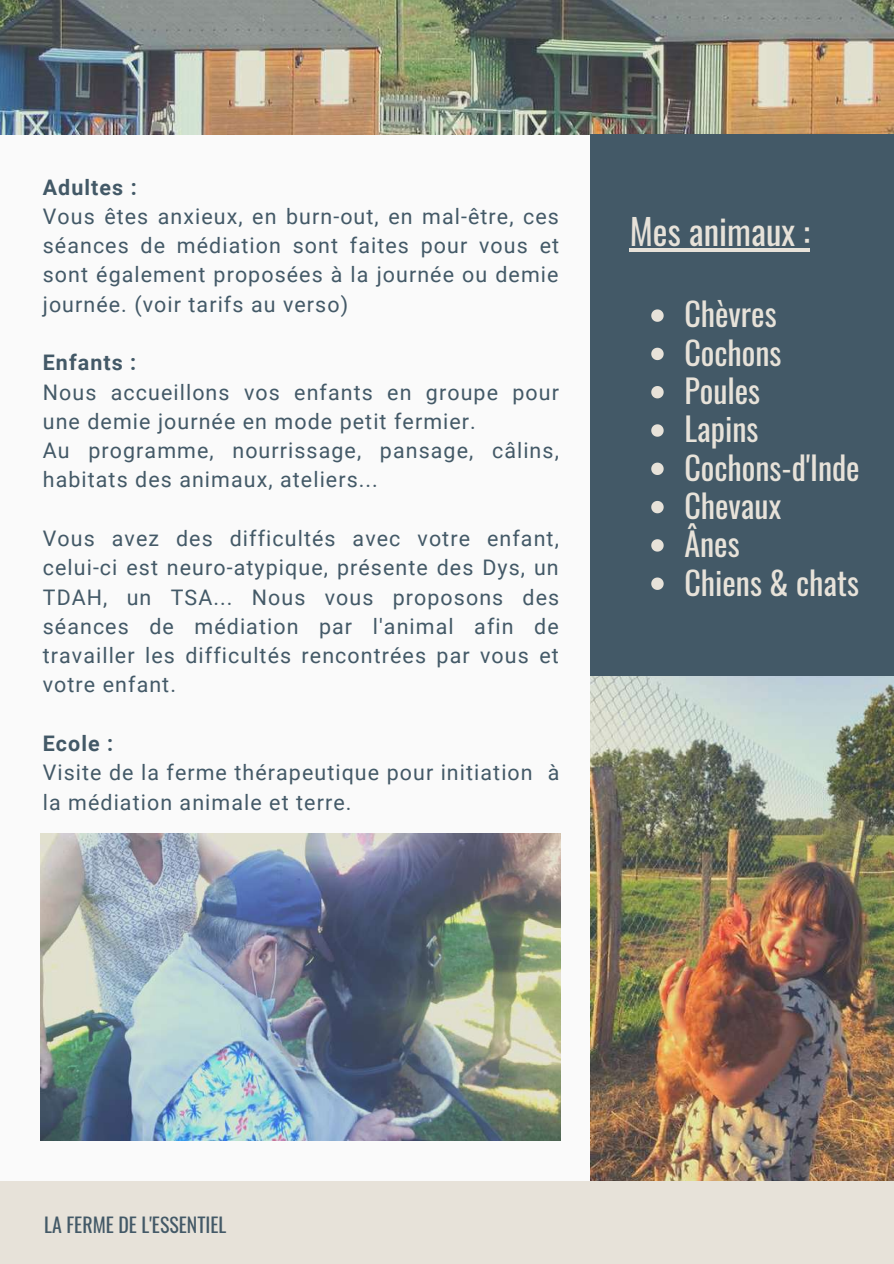
<style>
.page{position:relative;width:894px;height:1264px;background:#fff}
.page>*{position:absolute;margin:0;border:0;box-sizing:border-box;transform-origin:0 0}
.t1{font:35.1px "Oswald";color:#e7e2d9}
.t2{font:32.1px/38.2px "Oswald";color:#e7e2d9}
.t3{font:21.45px/29.2px "Roboto";letter-spacing:.05em;color:#435967;text-align:justify}
.t4{font:700 21.45px "Roboto";letter-spacing:.05em;color:#435967}
.t5{font:19.8px "Oswald";color:#435967}
</style>
<div class="page">
<div style="left:0;top:0;width:893px;height:1263px;background:#fafafa"></div>
<img style="left:590px;top:676px;width:303px;height:505px">
<div style="left:0;top:1181px;width:893px;height:82px;background:#e7e2d9"></div>
<img style="left:0;top:0;width:893px;height:134px">
<div style="left:590px;top:134px;width:303px;height:542px;background:#435967"></div>
<svg style="left:651px;top:309px;width:12px;height:13px"></svg>
<svg style="left:651px;top:348px;width:12px;height:12px"></svg>
<svg style="left:651px;top:386px;width:12px;height:12px"></svg>
<svg style="left:651px;top:424px;width:12px;height:13px"></svg>
<svg style="left:651px;top:462px;width:12px;height:13px"></svg>
<svg style="left:651px;top:501px;width:12px;height:12px"></svg>
<svg style="left:651px;top:539px;width:12px;height:12px"></svg>
<svg style="left:651px;top:577px;width:12px;height:13px"></svg>
<hr style="left:629px;top:248px;width:180px;height:4px;background:#e7e2d9">
<img style="left:41px;top:833px;width:519px;height:307px">
<p class="t4" style="left:43px;top:175px;width:95px">Adultes :</p>
<p class="t3" style="left:43px;top:202px;width:517px">Vous êtes anxieux, en burn-out, en mal-être, ces séances de médiation sont faites pour vous et sont également proposées à la journée ou demie journée. (voir tarifs au verso)</p>
<p class="t4" style="left:43px;top:350px;width:95px">Enfants :</p>
<p class="t3" style="left:43px;top:377px;width:517px;text-align:left">Nous accueillons vos enfants en groupe pour une demie journée en mode petit fermier.<br>Au programme, nourrissage, pansage, câlins, habitats des animaux, ateliers...</p>
<p class="t3" style="left:43px;top:524px;width:518px">Vous avez des difficultés avec votre enfant, celui-ci est neuro-atypique, présente des Dys, un TDAH, un TSA... Nous vous proposons des séances de médiation par l'animal afin de travailler les difficultés rencontrées par vous et votre enfant.</p>
<p class="t4" style="left:43px;top:731px;width:72px">Ecole :</p>
<p class="t3" style="left:43px;top:758px;width:518px">Visite de la ferme thérapeutique pour initiation à la médiation animale et terre.</p>
<h1 class="t1" style="left:629px;top:204px;width:182px">Mes animaux :</h1>
<h2 class="t2" style="left:684px;top:294px;width:177px">Chèvres<br>Cochons<br>Poules<br>Lapins<br>Cochons-d'Inde<br>Chevaux<br>Ânes<br>Chiens &amp; chats</h2>
<p class="t5" style="left:44px;top:1209px;width:184px">LA FERME DE L'ESSENTIEL</p>
</div>
